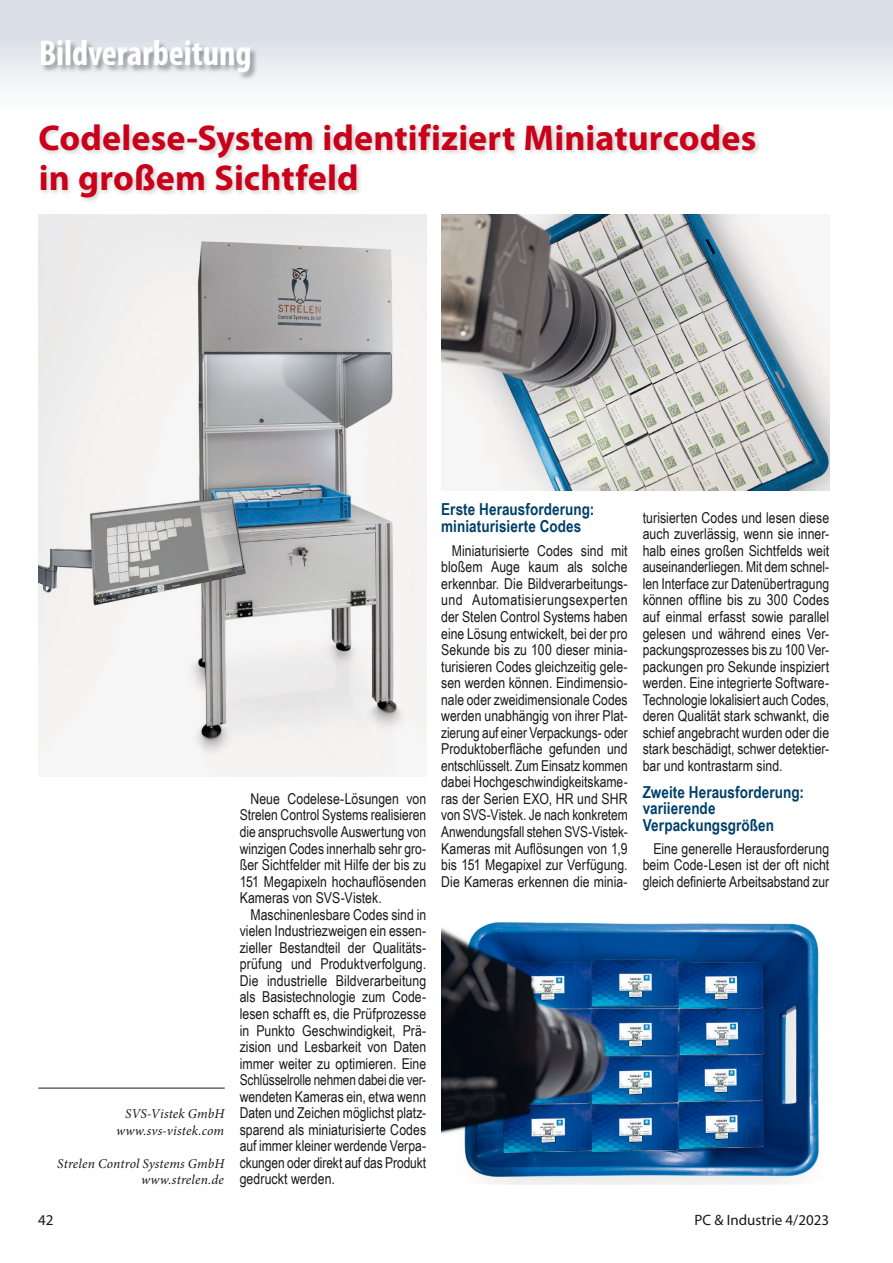
<style>
.page{position:relative;width:893px;height:1263px;background:#fff}
.page>*{position:absolute;margin:0;border:0;box-sizing:border-box;transform-origin:0 0}
.t1{font:700 36px/39.6px "Myriad Pro";letter-spacing:.005em;color:#c90019}
.t2{font:700 condensed 36px "Myriad Pro";letter-spacing:-.005em;color:#fff}
.t3{font:700 16.5px/16.5px "Arial Narrow";letter-spacing:.005em;color:#00406a}
.t4{font:15px/16.5px "Arial Narrow";color:#1a171c;text-align:justify}
.t5{font:15px "Myriad Pro";color:#1a171c}
.t6{font:italic 13.5px/16.5px "Minion Pro";letter-spacing:.01em;color:#1a171c;text-align:right}
</style>
<div class="page">
<div style="left:0;top:0;width:893px;height:128px;background:linear-gradient(to bottom,#d2d8e2,#fff)"></div>
<div style="left:41px;top:40px;width:218px;height:41px;background:#1a171c;opacity:.4"></div>
<div style="left:37px;top:122px;width:725px;height:82px;background:#1a171c;opacity:.2"></div>
<hr style="left:38px;top:1088px;width:187px;height:1px;background:#1a171c">
<img style="left:441px;top:922px;width:378px;height:262px">
<img style="left:39px;top:214px;width:387px;height:563px">
<img style="left:441px;top:214px;width:388px;height:276px">
<h1 class="t2" style="left:39px;top:30px;width:214px">Bildverarbeitung</h1>
<h1 class="t1" style="left:39px;top:117px;width:719px">Codelese-System identifiziert Miniaturcodes in großem Sichtfeld</h1>
<p class="t6" style="left:116px;top:1106px;width:110px">SVS-Vistek GmbH www.svs-vistek.com</p>
<p class="t6" style="left:57px;top:1155px;width:169px">Strelen Control Systems GmbH www.strelen.de</p>
<p class="t4" style="left:240px;top:790px;width:188px;text-indent:11px">Neue Codelese-Lösungen von Strelen Control Systems realisieren die anspruchsvolle Auswertung von winzigen Codes innerhalb sehr gro&shy;ßer Sichtfelder mit Hilfe der bis zu 151 Megapixeln hochauflösenden Kameras von SVS-Vistek.</p>
<p class="t4" style="left:240px;top:906px;width:188px;text-indent:11px">Maschinenlesbare Codes sind in vielen Industriezweigen ein essen&shy;zieller Bestandteil der Qualitäts&shy;prüfung und Produktverfolgung.<br>Die industrielle Bildverarbeitung als Basistechnologie zum Code&shy;lesen schafft es, die Prüfprozesse in Punkto Geschwindigkeit, Prä&shy;zision und Lesbarkeit von Daten immer weiter zu optimieren. Eine Schlüsselrolle nehmen dabei die ver&shy;wendeten Kameras ein, etwa wenn Daten und Zeichen möglichst platz&shy;sparend als miniaturisierte Codes auf immer kleiner werdende Verpa&shy;ckungen oder direkt auf das Produkt gedruckt werden.</p>
<p class="t3" style="left:441px;top:500px;width:155px">Erste Herausforderung: miniaturisierte Codes</p>
<p class="t4" style="left:441px;top:542px;width:188px;text-indent:11px">Miniaturisierte Codes sind mit bloßem Auge kaum als solche erkennbar. Die Bildverarbeitungs&shy;und Automatisierungsexperten der Stelen Control Systems haben eine Lösung entwickelt, bei der pro Sekunde bis zu 100 dieser minia&shy;turisieren Codes gleichzeitig gele&shy;sen werden können. Eindimensio&shy;nale oder zweidimensionale Codes werden unabhängig von ihrer Plat&shy;zierung auf einer Verpackungs- oder Produktoberfläche gefunden und entschlüsselt. Zum Einsatz kommen dabei Hochgeschwindigkeitskame&shy;ras der Serien EXO, HR und SHR von SVS-Vistek. Je nach konkretem Anwendungsfall stehen SVS-Vistek-Kameras mit Auflösungen von 1,9 bis 151 Megapixel zur Verfügung.<br>Die Kameras erkennen die minia-</p>
<p class="t4" style="left:643px;top:509px;width:188px">turisierten Codes und lesen diese auch zuverlässig, wenn sie inner&shy;halb eines großen Sichtfelds weit auseinanderliegen. Mit dem schnel&shy;len Interface zur Datenübertragung können offline bis zu 300 Codes auf einmal erfasst sowie parallel gelesen und während eines Ver&shy;packungsprozesses bis zu 100 Ver&shy;packungen pro Sekunde inspiziert werden. Eine integrierte Software-Technologie lokalisiert auch Codes, deren Qualität stark schwankt, die schief angebracht wurden oder die stark beschädigt, schwer detektier&shy;bar und kontrastarm sind.</p>
<p class="t3" style="left:643px;top:783px;width:163px">Zweite Herausforderung: variierende<br>Verpackungsgrößen</p>
<p class="t4" style="left:643px;top:839px;width:188px;text-indent:11px">Eine generelle Herausforderung beim Code-Lesen ist der oft nicht gleich definierte Arbeitsabstand zur</p>
<p class="t5" style="left:38px;top:1210px;width:17px">42</p>
<p class="t5" style="left:694px;top:1210px;width:136px">PC &amp; Industrie 4/2023</p>
</div>
